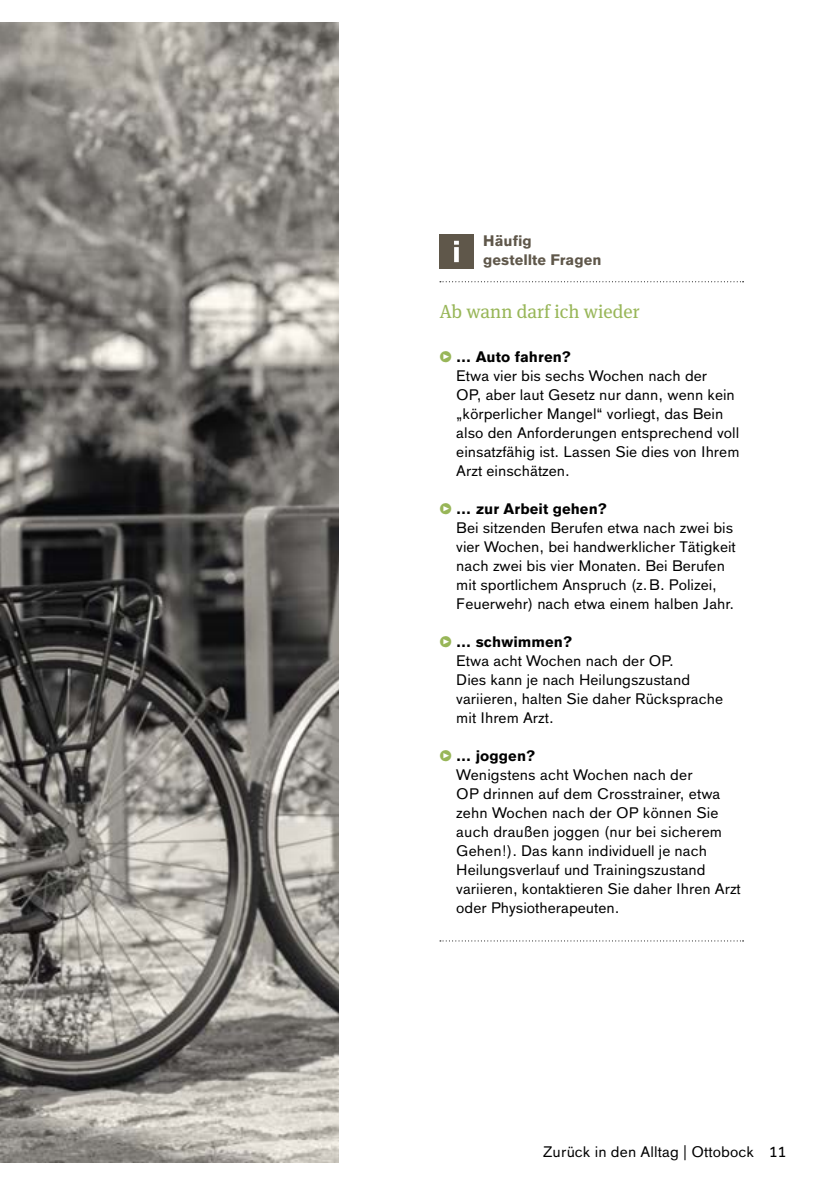
<style>
.page{position:relative;width:840px;height:1191px;background:#fff}
.page>*{position:absolute;margin:0;border:0;box-sizing:border-box;transform-origin:0 0}
.t1{font:19px "OBO Serif";color:#98b658}
.t2{font:15px/19px "OBO Sans";color:#000}
.t3{font:700 15px/19.2px "OBO Sans";color:#5f574a}
.s1{font-family:"OBO Serif";color:#98b658}
.s2{font-weight:700}
</style>
<div class="page">
<img style="left:0;top:23px;width:338px;height:1139px">
<svg style="left:439px;top:281px;width:304px;height:1px"></svg>
<svg style="left:439px;top:940px;width:304px;height:1px"></svg>
<div style="left:439px;top:234px;width:34px;height:34px;background:#5f574a"></div>
<svg style="left:454px;top:241px;width:4px;height:4px"></svg>
<svg style="left:454px;top:247px;width:4px;height:15px"></svg>
<p class="t3" style="left:483px;top:231px;width:120px">Häufig<br>gestellte Fragen</p>
<p class="t1" style="left:439px;top:300px;width:202px">Ab wann darf ich wieder</p>
<p class="t2" style="left:456px;top:347px;width:284px;text-indent:-17px"><span class="s1">•</span> <span class="s2">… Auto fahren?<br></span>Etwa vier bis sechs Wochen nach der<br>OP, aber laut Gesetz nur dann, wenn kein „körperlicher Mangel“ vorliegt, das Bein also den Anforderungen entsprechend voll einsatzfähig ist. Lassen Sie dies von Ihrem Arzt einschätzen.</p>
<p class="t2" style="left:456px;top:499px;width:281px;text-indent:-17px"><span class="s1">•</span> <span class="s2">… zur Arbeit gehen?<br></span>Bei sitzenden Berufen etwa nach zwei bis vier Wochen, bei handwerklicher Tätigkeit nach zwei bis vier Monaten. Bei Berufen mit sportlichem Anspruch (z.B. Polizei, Feuerwehr) nach etwa einem halben Jahr.</p>
<p class="t2" style="left:456px;top:632px;width:268px;text-indent:-17px"><span class="s1">•</span> <span class="s2">… schwimmen?<br></span>Etwa acht Wochen nach der OP.<br>Dies kann je nach Heilungszustand variieren, halten Sie daher Rücksprache mit Ihrem Arzt.</p>
<p class="t2" style="left:456px;top:746px;width:286px;text-indent:-17px"><span class="s1">•</span> <span class="s2">… joggen?<br></span>Wenigstens acht Wochen nach der<br>OP drinnen auf dem Crosstrainer, etwa zehn Wochen nach der OP können Sie auch draußen joggen (nur bei sicherem Gehen!). Das kann individuell je nach Heilungsverlauf und Trainingszustand variieren, kontaktieren Sie daher Ihren Arzt oder Physiotherapeuten.</p>
<p class="t2" style="left:543px;top:1142px;width:244px">Zurück in den Alltag | Ottobock 11</p>
</div>
